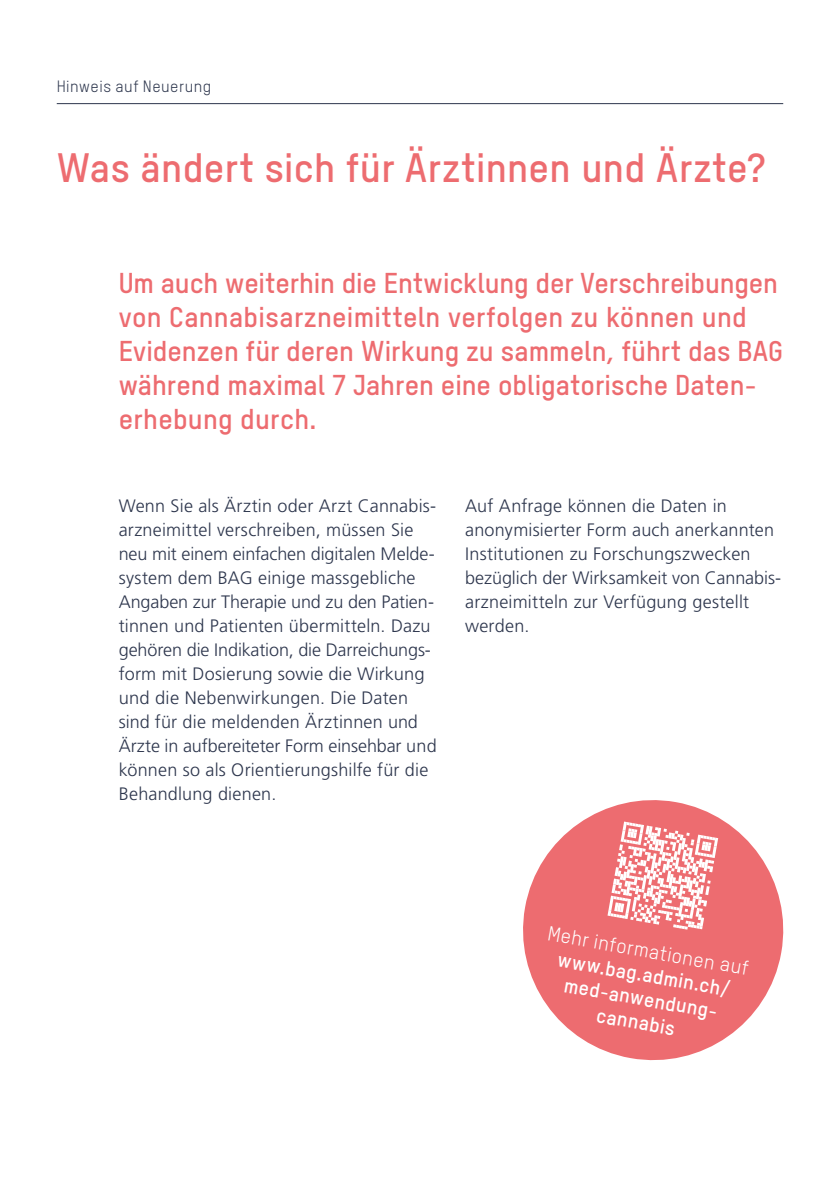
<style>
.page{position:relative;width:840px;height:1191px;background:#fff}
.page>*{position:absolute;margin:0;border:0;box-sizing:border-box;transform-origin:0 0}
.t1{font:40px "T Star Pro Bold";letter-spacing:.01em;color:#ed6c70}
.t2{font:28px/34px "T Star Pro Bold";letter-spacing:.005em;color:#ed6c70}
.t3{font:20px/24px "T Star Pro Bold";color:#fff;text-align:center}
.t4{font:300 18px/24px "Frutiger LT Std";letter-spacing:.01em;color:#2d364d}
.t5{font:16px "T Star Pro Regular";letter-spacing:.03em;color:#2d364d}
.s1{font-family:"T Star Pro Regular"}
</style>
<div class="page">
<hr style="left:57px;top:103px;width:725px;height:1px;background:#2d364d">
<svg style="left:523px;top:800px;width:261px;height:261px;fill:#ed6c70"></svg>
<svg style="left:607px;top:821px;width:110px;height:108px"></svg>
<h1 class="t5" style="left:57px;top:75px;width:156px">Hinweis auf Neuerung</h1>
<h2 class="t1" style="left:57px;top:138px;width:709px">Was ändert sich für Ärztinnen und Ärzte?</h2>
<p class="t2" style="left:119px;top:264px;width:665px">Um auch weiterhin die Entwicklung der Verschreibungen von Cannabisarzneimitteln verfolgen zu können und Evidenzen für deren Wirkung zu sammeln, führt das BAG während maximal 7 Jahren eine obligatorische Daten&shy;erhebung durch.</p>
<p class="t4" style="left:119px;top:493px;width:319px">Wenn Sie als Ärztin oder Arzt Cannabis&shy;arzneimittel verschreiben, müssen Sie neu mit einem einfachen digitalen Melde&shy;system dem BAG einige massgebliche Angaben zur Therapie und zu den Patien&shy;tinnen und Patienten übermitteln. Dazu gehören die Indikation, die Darreichungs&shy;form mit Dosierung sowie die Wirkung und die Nebenwirkungen. Die Daten sind für die meldenden Ärztinnen und Ärzte in aufbereiteter Form einsehbar und können so als Orientierungshilfe für die Behandlung dienen.</p>
<p class="t4" style="left:465px;top:493px;width:317px">Auf Anfrage können die Daten in anonymisierter Form auch anerkannten<br>Institutionen zu Forschungszwecken bezüglich der Wirksamkeit von Cannabis&shy;arzneimitteln zur Verfügung gestellt werden.</p>
<p class="t3" style="left:550px;top:919px;width:205px;rotate:10deg"><span class="s1">Mehr informationen auf </span>www.bag.admin.ch/ med-anwendung&shy;cannabis</p>
</div>
